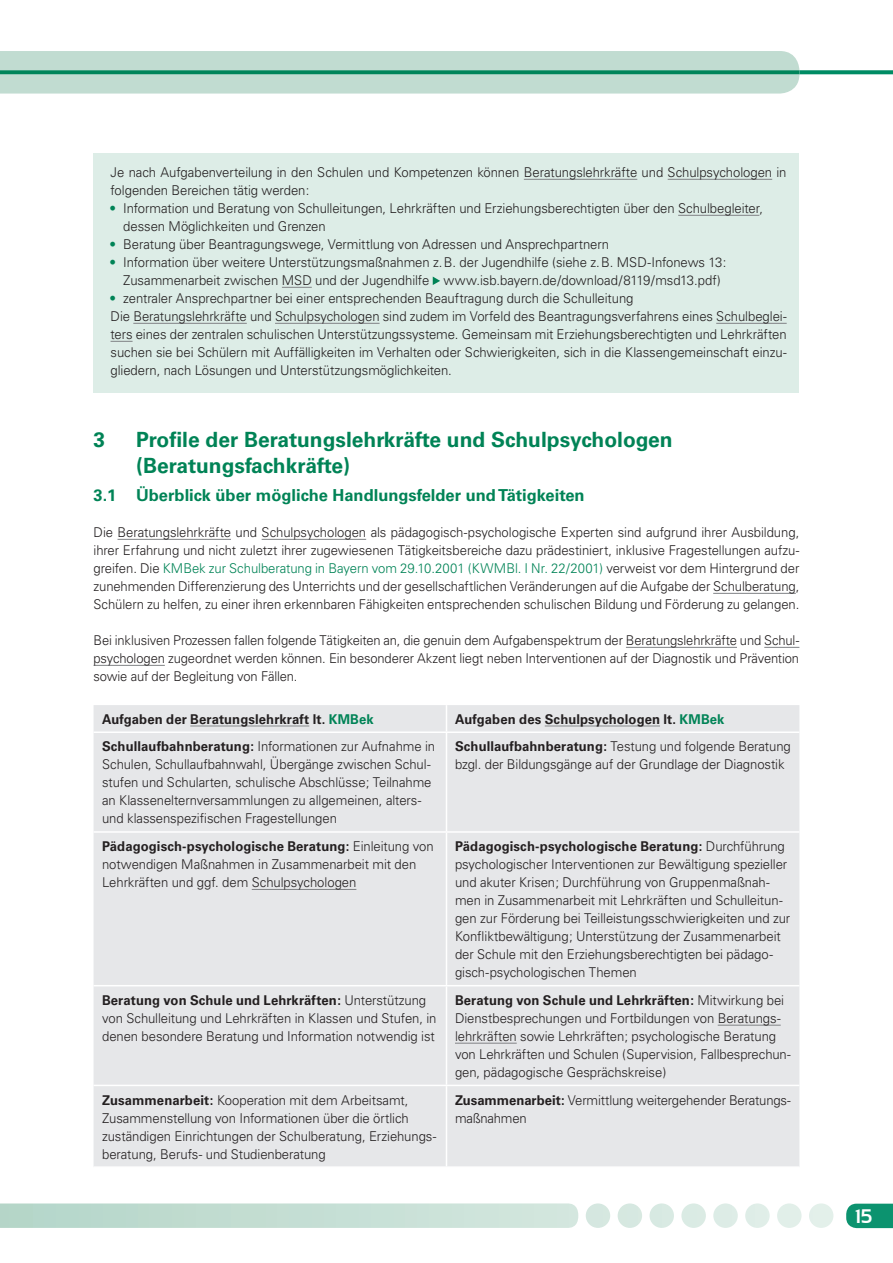
<style>
.page{position:relative;width:893px;height:1263px;background:#fff}
.page>*{position:absolute;margin:0;border:0;box-sizing:border-box;transform-origin:0 0}
.t1{font:700 21px/25.5px "Univers";color:#008356}
.t2{font:700 19.5px "Sansation";color:#fff}
.t3{font:700 16.5px "Univers";color:#008356}
.t4{font:300 13.5px/18px "Univers";letter-spacing:-.01em;color:#231f20}
.t5{font:300 13.5px/18px "Univers";letter-spacing:-.01em;color:#231f20;scale:.96 1}
.t6{font:700 13.5px "Univers";letter-spacing:.01em;color:#231f20}
.s1{font-weight:700;color:#008356}
.s2{color:#008356}
.s3{font-weight:700}
</style>
<div class="page">
<svg style="left:846px;top:1204px;width:47px;height:24px"></svg>
<div style="left:618px;top:1203px;width:24px;height:25px;background:#d6e8e1;border-radius:50%"></div>
<div style="left:809px;top:1203px;width:24px;height:25px;background:#e3f0ea;border-radius:50%"></div>
<div style="left:586px;top:1203px;width:24px;height:25px;background:#d5e7e0;border-radius:50%"></div>
<div style="left:649px;top:1203px;width:25px;height:25px;background:#d9eae3;border-radius:50%"></div>
<div style="left:777px;top:1203px;width:24px;height:25px;background:#e1efe9;border-radius:50%"></div>
<div style="left:745px;top:1203px;width:25px;height:25px;background:#e0eee8;border-radius:50%"></div>
<div style="left:681px;top:1203px;width:25px;height:25px;background:#daebe4;border-radius:50%"></div>
<div style="left:713px;top:1203px;width:25px;height:25px;background:#ddece6;border-radius:50%"></div>
<svg style="left:0;top:1203px;width:578px;height:25px;background:#c5ded4"></svg>
<svg style="left:0;top:51px;width:893px;height:43px;background:#b6d7cb"></svg>
<div style="left:94px;top:705px;width:705px;height:461px;background:#e6e7e9"></div>
<svg style="left:446px;top:705px;width:1px;height:26px"></svg>
<hr style="left:94px;top:731px;width:705px;height:2px;background:#fff">
<hr style="left:446px;top:733px;width:1px;height:98px;background:#fff">
<hr style="left:94px;top:831px;width:705px;height:2px;background:#fff">
<hr style="left:446px;top:833px;width:1px;height:152px;background:#fff">
<hr style="left:94px;top:985px;width:705px;height:1px;background:#fff">
<hr style="left:446px;top:986px;width:1px;height:99px;background:#fff">
<hr style="left:94px;top:1085px;width:705px;height:1px;background:#fff">
<hr style="left:446px;top:1086px;width:1px;height:80px;background:#fff">
<hr style="left:190px;top:725px;width:119px;height:1px;background:#939598">
<hr style="left:118px;top:539px;width:113px;height:1px;background:#808285">
<hr style="left:262px;top:539px;width:104px;height:1px;background:#808285">
<hr style="left:713px;top:593px;width:83px;height:1px;background:#808285">
<hr style="left:626px;top:647px;width:111px;height:1px;background:#808285">
<hr style="left:764px;top:647px;width:35px;height:1px;background:#808285">
<hr style="left:94px;top:665px;width:71px;height:1px;background:#808285">
<div style="left:94px;top:153px;width:705px;height:240px;background:#ddede7"></div>
<hr style="left:524px;top:179px;width:113px;height:1px;background:#808285">
<hr style="left:668px;top:179px;width:104px;height:1px;background:#808285">
<hr style="left:678px;top:215px;width:81px;height:1px;background:#808285">
<hr style="left:282px;top:287px;width:30px;height:1px;background:#808285">
<hr style="left:133px;top:323px;width:114px;height:1px;background:#808285">
<hr style="left:275px;top:323px;width:105px;height:1px;background:#808285">
<hr style="left:716px;top:323px;width:71px;height:1px;background:#808285">
<svg style="left:111px;top:341px;width:22px;height:1px"></svg>
<svg style="left:433px;top:277px;width:7px;height:8px"></svg>
<hr style="left:545px;top:725px;width:115px;height:1px;background:#939598">
<hr style="left:252px;top:889px;width:104px;height:1px;background:#808285">
<hr style="left:718px;top:1025px;width:63px;height:1px;background:#808285">
<hr style="left:455px;top:1043px;width:62px;height:1px;background:#808285">
<p class="t4" style="left:111px;top:164px;width:677px">Je nach Aufgabenverteilung in den Schulen und Kompetenzen können Beratungslehrkräfte und Schulpsychologen in folgenden Bereichen tätig werden:</p>
<p class="t4" style="left:123px;top:200px;width:641px;text-indent:-13px"><span class="s1">•</span> Information und Beratung von Schulleitungen, Lehrkräften und Erziehungsberechtigten über den Schulbegleiter, dessen Möglichkeiten und Grenzen</p>
<p class="t4" style="left:111px;top:236px;width:500px"><span class="s1">•</span> Beratung über Beantragungswege, Vermittlung von Adressen und Ansprechpartnern</p>
<p class="t4" style="left:111px;top:254px;width:617px;text-align:center"><span class="s1">•</span> Information über weitere Unterstützungsmaßnahmen z. B. der Jugendhilfe (siehe z. B. MSD-Infonews 13:<br>Zusammenarbeit zwischen MSD und der Jugendhilfe www.isb.bayern.de/download/8119/msd13.pdf)</p>
<p class="t4" style="left:111px;top:290px;width:524px"><span class="s1">•</span> zentraler Ansprechpartner bei einer entsprechenden Beauftragung durch die Schulleitung</p>
<p class="t4" style="left:111px;top:326px;width:677px">ters eines der zentralen schulischen Unterstützungssysteme. Gemeinsam mit Erziehungsberechtigten und Lehrkräften</p>
<p class="t4" style="left:111px;top:362px;width:343px">gliedern, nach Lösungen und Unterstützungsmöglichkeiten.</p>
<p class="t4" style="left:111px;top:308px;width:678px">Die Beratungslehrkräfte und Schulpsychologen sind zudem im Vorfeld des Beantragungsverfahrens eines Schulbeglei-</p>
<p class="t4" style="left:111px;top:344px;width:678px">suchen sie bei Schülern mit Auffälligkeiten im Verhalten oder Schwierigkeiten, sich in die Klassengemeinschaft einzu-</p>
<h3 class="t1" style="left:94px;top:429px;width:13px">3</h3>
<h3 class="t1" style="left:136px;top:429px;width:538px">Profile der Beratungslehrkräfte und Schulpsychologen (Beratungsfachkräfte)</h3>
<h4 class="t3" style="left:94px;top:489px;width:493px">3.1 Überblick über mögliche Handlungsfelder und Tätigkeiten</h4>
<p class="t4" style="left:94px;top:524px;width:707px">Die Beratungslehrkräfte und Schulpsychologen als pädagogisch-psychologische Experten sind aufgrund ihrer Ausbildung,</p>
<p class="t4" style="left:94px;top:560px;width:707px;text-align:justify">greifen. Die <span class="s2">KMBek zur Schulberatung in Bayern vom 29.10.2001 (KWMBl. I Nr. 22/2001)</span> verweist vor dem Hintergrund der zunehmenden Differenzierung des Unterrichts und der gesellschaftlichen Veränderungen auf die Aufgabe der Schulberatung, Schülern zu helfen, zu einer ihren erkennbaren Fähigkeiten entsprechenden schulischen Bildung und Förderung zu gelangen.</p>
<p class="t4" style="left:94px;top:542px;width:707px">ihrer Erfahrung und nicht zuletzt ihrer zugewiesenen Tätigkeitsbereiche dazu prädestiniert, inklusive Fragestellungen aufzu-</p>
<p class="t5" style="left:94px;top:632px;width:737px">Bei inklusiven Prozessen fallen folgende Tätigkeiten an, die genuin dem Aufgabenspektrum der Beratungslehrkräfte und Schul-</p>
<p class="t5" style="left:94px;top:650px;width:736px">psychologen zugeordnet werden können. Ein besonderer Akzent liegt neben Interventionen auf der Diagnostik und Prävention sowie auf der Begleitung von Fällen.</p>
<p class="t6" style="left:102px;top:714px;width:273px">Aufgaben der Beratungslehrkraft lt. <span class="s2">KMBek</span></p>
<p class="t6" style="left:455px;top:714px;width:271px">Aufgaben des Schulpsychologen lt. <span class="s2">KMBek</span></p>
<p class="t4" style="left:102px;top:739px;width:335px"><span class="s3">Schullaufbahnberatung:</span> Informationen zur Aufnahme in Schulen, Schullaufbahnwahl, Übergänge zwischen Schul&shy;stufen und Schularten, schulische Abschlüsse; Teilnahme an Klassenelternversammlungen zu allgemeinen, alters&shy;und klassenspezifischen Fragestellungen</p>
<p class="t4" style="left:455px;top:739px;width:337px"><span class="s3">Schullaufbahnberatung:</span> Testung und folgende Beratung bzgl. der Bildungsgänge auf der Grundlage der Diagnostik</p>
<p class="t4" style="left:102px;top:839px;width:333px"><span class="s3">Pädagogisch-psychologische Beratung:</span> Einleitung von notwendigen Maßnahmen in Zusammenarbeit mit den<br>Lehrkräften und ggf. dem Schulpsychologen</p>
<p class="t4" style="left:455px;top:838px;width:337px"><span class="s3">Pädagogisch-psychologische Beratung:</span> Durchführung psychologischer Interventionen zur Bewältigung spezieller und akuter Krisen; Durchführung von Gruppenmaßnah&shy;men in Zusammenarbeit mit Lehrkräften und Schulleitun&shy;gen zur Förderung bei Teilleistungsschwierigkeiten und zur Konfliktbewältigung; Unterstützung der Zusammenarbeit der Schule mit den Erziehungsberechtigten bei pädago&shy;gisch-psychologischen Themen</p>
<p class="t4" style="left:102px;top:992px;width:336px"><span class="s3">Beratung von Schule und Lehrkräften:</span> Unterstützung von Schulleitung und Lehrkräften in Klassen und Stufen, in denen besondere Beratung und Information notwendig ist</p>
<p class="t4" style="left:455px;top:992px;width:337px"><span class="s3">Beratung von Schule und Lehrkräften:</span> Mitwirkung bei Dienstbesprechungen und Fortbildungen von Beratungs&shy;lehrkräften sowie Lehrkräften; psychologische Beratung von Lehrkräften und Schulen (Supervision, Fallbesprechun&shy;gen, pädagogische Gesprächskreise)</p>
<p class="t4" style="left:102px;top:1092px;width:308px"><span class="s3">Zusammenarbeit:</span> Kooperation mit dem Arbeitsamt,</p>
<p class="t4" style="left:455px;top:1092px;width:337px"><span class="s3">Zusammenarbeit:</span> Vermittlung weitergehender Beratungs-</p>
<p class="t4" style="left:102px;top:1110px;width:308px">Zusammenstellung von Informationen über die örtlich</p>
<p class="t4" style="left:102px;top:1146px;width:225px">beratung, Berufs- und Studienberatung</p>
<p class="t4" style="left:455px;top:1110px;width:73px">maßnahmen</p>
<p class="t4" style="left:102px;top:1128px;width:336px">zuständigen Einrichtungen der Schulberatung, Erziehungs-</p>
<h2 class="t2" style="left:855px;top:1209px;width:19px">15</h2>
</div>
